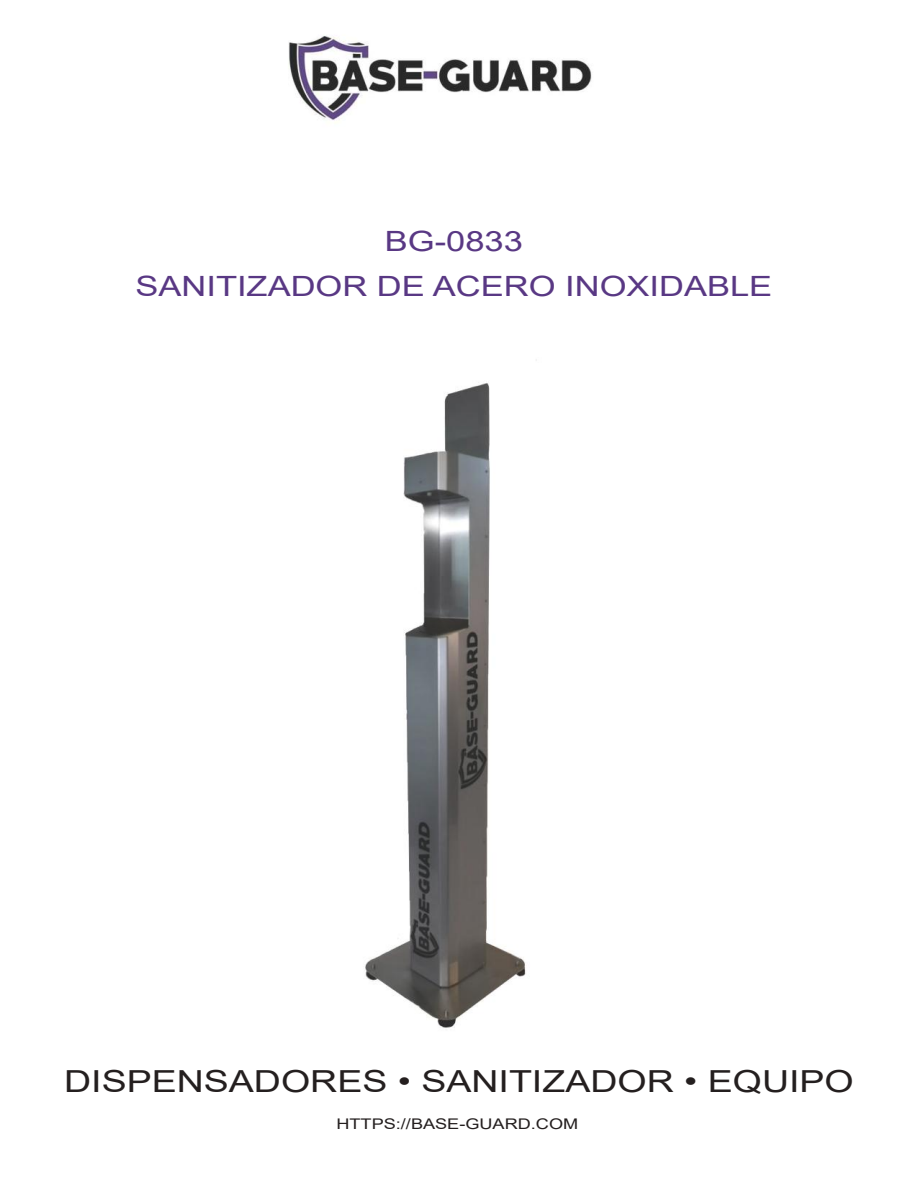
<style>
.page{position:relative;width:918px;height:1188px;background:#fff}
.page>*{position:absolute;margin:0;border:0;box-sizing:border-box;transform-origin:0 0}
.t1{font:30.3px "Arial";color:#241f1f;scale:1.24 1}
.t2{font:27.9px/45px "Arial";color:#593884;text-align:center;scale:1.23 1}
.t3{font:14.7px "Arial";color:#241f1f;scale:1.24 1}
</style>
<div class="page">
<img style="left:288px;top:35px;width:304px;height:993px">
<p class="t2" style="left:135px;top:221px;width:519px">BG-0833<br>SANITIZADOR DE ACERO INOXIDABLE</p>
<p class="t1" style="left:64px;top:1070px;width:638px">DISPENSADORES • SANITIZADOR • EQUIPO</p>
<p class="t3" style="left:336px;top:1119px;width:196px">HTTPS://BASE-GUARD.COM</p>
</div>
